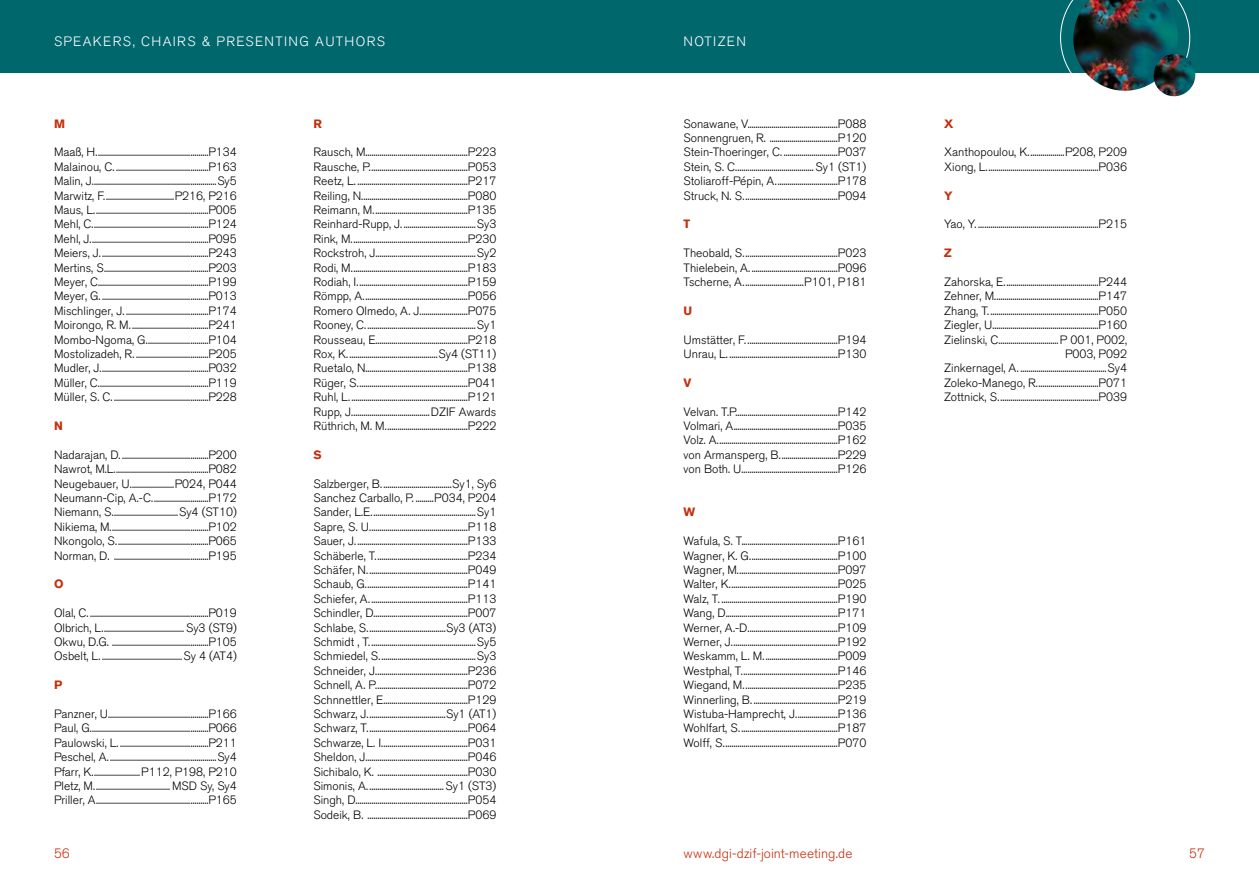
<style>
.page{position:relative;width:1259px;height:893px;background:#fff}
.page>*{position:absolute;margin:0;border:0;box-sizing:border-box;transform-origin:0 0}
.t1{font:300 13.5px "Akzidenz Grotesk BQ";letter-spacing:.1em;color:#fff}
.t2{font:300 13.5px "Akzidenz Grotesk BQ";letter-spacing:.005em;color:#c42e0c}
.t3{font:300 12px/14.4px "Akzidenz Grotesk BQ";color:#000;text-align:justify}
.t4{font:700 12px "Akzidenz Grotesk BQ";color:#c42e0c}
</style>
<div class="page">
<div style="left:0;top:0;width:1259px;height:72px;background:#00676d"></div>
<svg style="left:1060px;top:10px;width:130px;height:63px"></svg>
<img style="left:1066px;top:0;width:119px;height:91px">
<img style="left:1150px;top:54px;width:48px;height:43px">
<p class="t1" style="left:54px;top:33px;width:332px">SPEAKERS, CHAIRS &amp; PRESENTING AUTHORS</p>
<p class="t1" style="left:683px;top:33px;width:64px">NOTIZEN</p>
<p class="t4" style="left:54px;top:116px;width:13px">M</p>
<p class="t3" style="left:54px;top:145px;width:184px">Maaß, H........................................................P134<br>Malainou, C. ..............................................P163<br>Malin, J..............................................................Sy5<br>Marwitz, F...................................P216, P216<br>Maus, L.........................................................P005<br>Mehl, C..........................................................P124<br>Mehl, J...........................................................P095<br>Meiers, J......................................................P243<br>Mertins, S....................................................P203<br>Meyer, C.......................................................P199<br>Meyer, G. .....................................................P013<br>Mischlinger, J. .........................................P174<br>Moirongo, R. M. ......................................P241<br>Mombo-Ngoma, G...............................P104<br>Mostolizadeh, R. ....................................P205<br>Mudler, J......................................................P032<br>Müller, C.......................................................P119<br>Müller, S. C. ...............................................P228</p>
<p class="t4" style="left:54px;top:419px;width:10px">N</p>
<p class="t3" style="left:54px;top:448px;width:184px">Nadarajan, D. ...........................................P200<br>Nawrot, M.L...............................................P082<br>Neugebauer, U......................P024, P044<br>Neumann-Cip, A.-C............................P172<br>Niemann, S.................................Sy4 (ST10)<br>Nikiema, M.................................................P102<br>Nkongolo, S..............................................P065<br>Norman, D. ...............................................P195</p>
<p class="t4" style="left:54px;top:577px;width:11px">O</p>
<p class="t3" style="left:54px;top:606px;width:184px">Olal, C. ...........................................................P019<br>Olbrich, L.........................................Sy3 (ST9)<br>Okwu, D.G. ................................................P105<br>Osbelt, L. ........................................Sy 4 (AT4)</p>
<p class="t4" style="left:54px;top:678px;width:10px">P</p>
<p class="t3" style="left:54px;top:707px;width:184px">Panzner, U..................................................P166<br>Paul, G...........................................................P066<br>Paulowski, L. ............................................P211<br>Peschel, A......................................................Sy4<br>Pfarr, K........................P112, P198, P210<br>Pletz, M......................................MSD Sy, Sy4<br>Priller, A........................................................P165</p>
<p class="t4" style="left:313px;top:116px;width:10px">R</p>
<p class="t3" style="left:313px;top:145px;width:184px">Rausch, M...................................................P223<br>Rausche, P.................................................P053<br>Reetz, L. .......................................................P217<br>Reiling, N.....................................................P080<br>Reimann, M...............................................P135<br>Reinhard-Rupp, J. ....................................Sy3<br>Rink, M..........................................................P230<br>Rockstroh, J..................................................Sy2<br>Rodi, M..........................................................P183<br>Rodiah, I.......................................................P159<br>Römpp, A....................................................P056<br>Romero Olmedo, A. J........................P075<br>Rooney, C. ......................................................Sy1<br>Rousseau, E..............................................P218<br>Rox, K. ............................................Sy4 (ST11)<br>Ruetalo, N...................................................P138<br>Rüger, S.......................................................P041<br>Ruhl, L. ..........................................................P121<br>Rupp, J.......................................DZIF Awards Rüthrich, M. M.........................................P222</p>
<p class="t4" style="left:313px;top:448px;width:10px">S</p>
<p class="t3" style="left:313px;top:476px;width:184px">Salzberger, B. ..................................Sy1, Sy6<br>Sanchez Carballo, P. .........P034, P204<br>Sander, L.E....................................................Sy1<br>Sapre, S. U.................................................P118<br>Sauer, J. .......................................................P133<br>Schäberle, T..............................................P234<br>Schäfer, N. .................................................P049<br>Schaub, G...................................................P141<br>Schiefer, A. ................................................P113<br>Schindler, D...............................................P007<br>Schlabe, S.......................................Sy3 (AT3)<br>Schmidt , T. ....................................................Sy5<br>Schmiedel, S................................................Sy3<br>Schneider, J..............................................P236<br>Schnell, A. P..............................................P072<br>Schnnettler, E..........................................P129<br>Schwarz, J.......................................Sy1 (AT1)<br>Schwarz, T..................................................P064<br>Schwarze, L. I...........................................P031<br>Sheldon, J...................................................P046<br>Sichibalo, K. .............................................P030<br>Simonis, A. .....................................Sy1 (ST3)<br>Singh, D........................................................P054<br>Sodeik, B. ..................................................P069</p>
<p class="t3" style="left:683px;top:116px;width:184px">Sonawane, V.............................................P088<br>Sonnengruen, R. ..................................P120<br>Stein-Thoeringer, C. ...........................P037<br>Stein, S. C.......................................Sy1 (ST1)<br>Stoliaroff-Pépin, A...............................P178<br>Struck, N. S...............................................P094</p>
<p class="t4" style="left:683px;top:217px;width:8px">T</p>
<p class="t3" style="left:683px;top:246px;width:184px">Theobald, S...............................................P023<br>Thielebein, A. ...........................................P096<br>Tscherne, A..............................P101, P181</p>
<p class="t4" style="left:683px;top:304px;width:10px">U</p>
<p class="t3" style="left:683px;top:332px;width:184px">Umstätter, F. .............................................P194<br>Unrau, L. ......................................................P130</p>
<p class="t4" style="left:683px;top:376px;width:10px">V</p>
<p class="t3" style="left:683px;top:404px;width:184px">Velvan. T.P...................................................P142<br>Volmari, A....................................................P035<br>Volz. A............................................................P162 von Armansperg, B.............................P229 von Both. U................................................P126</p>
<p class="t4" style="left:683px;top:505px;width:13px">W</p>
<p class="t3" style="left:683px;top:534px;width:184px">Wafula, S. T................................................P161<br>Wagner, K. G............................................P100<br>Wagner, M..................................................P097<br>Walter, K......................................................P025<br>Walz, T. ..........................................................P190<br>Wang, D........................................................P171<br>Werner, A.-D.............................................P109<br>Werner, J.....................................................P192<br>Weskamm, L. M. ....................................P009<br>Westphal, T................................................P146<br>Wiegand, M...............................................P235<br>Winnerling, B. ..........................................P219<br>Wistuba-Hamprecht, J.....................P136<br>Wohlfart, S. ................................................P187<br>Wolff, S.........................................................P070</p>
<p class="t4" style="left:944px;top:116px;width:11px">X</p>
<p class="t3" style="left:944px;top:145px;width:184px">Xanthopoulou, K..................P208, P209<br>Xiong, L........................................................P036</p>
<p class="t4" style="left:944px;top:188px;width:10px">Y</p>
<p class="t3" style="left:944px;top:217px;width:184px">Yao, Y. ............................................................P215</p>
<p class="t4" style="left:944px;top:246px;width:9px">Z</p>
<p class="t3" style="left:944px;top:275px;width:184px">Zahorska, E...............................................P244<br>Zehner, M....................................................P147<br>Zhang, T.......................................................P050<br>Ziegler, U.....................................................P160<br>Zielinski, C..............................P 001, P002,</p>
<p class="t3" style="left:944px;top:361px;width:184px">Zinkernagel, A. ...........................................Sy4<br>Zoleko-Manego, R...............................P071<br>Zottnick, S..................................................P039</p>
<p class="t2" style="left:54px;top:846px;width:17px">56</p>
<p class="t2" style="left:683px;top:846px;width:170px">www.dgi-dzif-joint-meeting.de</p>
<p class="t2" style="left:1189px;top:846px;width:17px">57</p>
</div>
